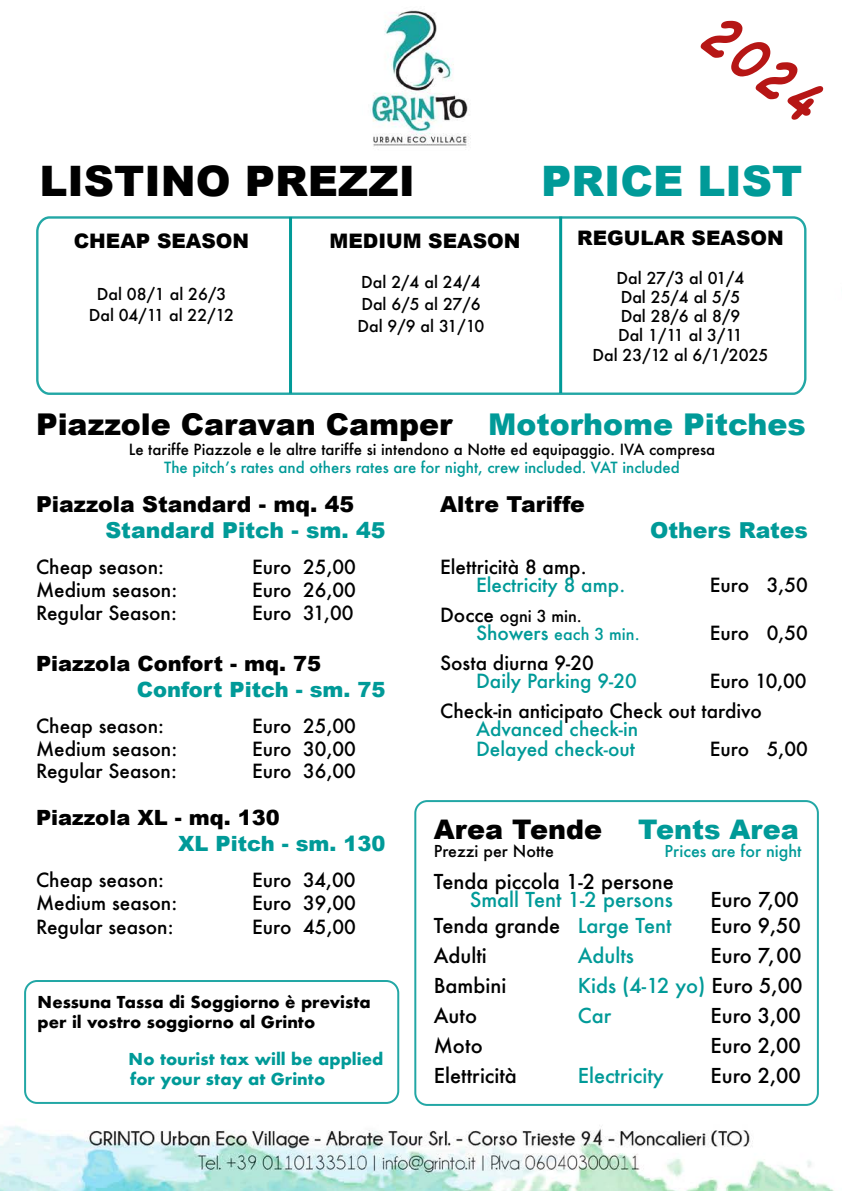
<style>
.page{position:relative;width:842px;height:1191px;background:#fff}
.page>*{position:absolute;margin:0;border:0;box-sizing:border-box;transform-origin:0 0}
.t1{font:700 59.4px "Chalkboard SE";color:#b61615;scale:.84 1}
.t2{font:900 42px "Arial";color:#000}
.t3{font:900 42px "Arial";color:#009a98}
.t4{font:900 30px "Arial";color:#000}
.t5{font:900 27px "Arial";color:#000}
.t6{font:900 27px "Arial";color:#009a98}
.t7{font:900 22px "Arial";color:#000}
.t8{font:900 22px "Arial";color:#009a98}
.t9{font:900 21px "Arial";color:#000}
.t10{font:900 21px "Arial";color:#009a98}
.t11{font:500 20px "Futura";color:#000}
.t12{font:500 20px "Futura";color:#009a98}
.t13{font:900 20px "Arial";color:#000}
.t14{font:500 19px/30px "Futura";color:#000}
.t15{font:500 19px/20px "Futura";color:#009a98}
.t16{font:500 16px/19.2px "Futura";color:#000;text-align:center}
.t17{font:700 16px/20px "Futura";color:#000}
.t18{font:700 16px/20px "Futura";color:#009a98}
.t19{font:500 16px "Futura";color:#009a98}
.t20{font:500 15px "Futura";color:#000}
.t21{font:500 15px "Futura";color:#009a98}
.s1{color:#009a98}
.s2{font-size:19px}
.s3{font-size:19px;color:#009a98}
.s4{color:#000}
</style>
<div class="page">
<img style="left:0;top:10px;width:834px;height:1181px">
<div style="left:414px;top:800px;width:405px;height:306px;border:2px solid #009a98;border-radius:12px"></div>
<div style="left:24px;top:980px;width:375px;height:124px;border:2px solid #009a98;border-radius:12px"></div>
<svg style="left:35px;top:215px;width:772px;height:181px"></svg>
<h1 class="t1" style="left:730px;top:-1px;width:159px;rotate:37deg">2024</h1>
<h2 class="t2" style="left:39px;top:150px;width:377px">LISTINO PREZZI</h2>
<h2 class="t3" style="left:541px;top:150px;width:263px">PRICE LIST</h2>
<p class="t13" style="left:74px;top:226px;width:177px">CHEAP SEASON</p>
<p class="t16" style="left:89px;top:283px;width:147px;line-height:21.6px">Dal 08/1 al 26/3<br>Dal 04/11 al 22/12</p>
<p class="t13" style="left:577px;top:224px;width:208px">REGULAR SEASON</p>
<p class="t16" style="left:592px;top:268px;width:177px">Dal 27/3 al 01/4<br>Dal 25/4 al 5/5<br>Dal 28/6 al 8/9<br>Dal 1/11 al 3/11<br>Dal 23/12 al 6/1/2025</p>
<p class="t13" style="left:329px;top:227px;width:193px">MEDIUM SEASON</p>
<p class="t16" style="left:357px;top:271px;width:129px;line-height:21.6px;text-align:left">Dal 2/4 al 24/4<br>Dal 6/5 al 27/6<br>Dal 9/9 al 31/10</p>
<h3 class="t4" style="left:36px;top:402px;width:771px">Piazzole Caravan Camper <span class="s1">Motorhome Pitches</span></h3>
<p class="t20" style="left:129px;top:439px;width:588px">Le tariffe Piazzole e le altre tariffe si intendono a Notte ed equipaggio. IVA compresa</p>
<p class="t21" style="left:164px;top:457px;width:517px">The pitch’s rates and others rates are for night, crew included. VAT included</p>
<p class="t7" style="left:440px;top:488px;width:146px">Altre Tariffe</p>
<p class="t8" style="left:650px;top:514px;width:159px">Others Rates</p>
<p class="t14" style="left:440px;top:552px;width:148px">Elettricità 8 amp.</p>
<p class="t15" style="left:476px;top:575px;width:151px">Electricity 8 amp.</p>
<p class="t14" style="left:710px;top:570px;width:100px">Euro 3,50</p>
<p class="t16" style="left:476px;top:607px;width:165px;line-height:18px;text-align:left;text-indent:-36px"><span class="s2">Docce</span> ogni 3 min.<br><span class="s3">Showers</span> <span class="s1">each 3 min.</span></p>
<p class="t7" style="left:36px;top:488px;width:320px">Piazzola Standard - mq. 45</p>
<p class="t8" style="left:105px;top:514px;width:282px">Standard Pitch - sm. 45</p>
<p class="t14" style="left:36px;top:552px;width:129px">Cheap season:</p>
<p class="t14" style="left:252px;top:552px;width:105px">Euro 25,00</p>
<p class="t14" style="left:36px;top:574px;width:143px">Medium season:</p>
<p class="t14" style="left:252px;top:574px;width:105px">Euro 26,00</p>
<p class="t14" style="left:36px;top:597px;width:142px">Regular Season:</p>
<p class="t14" style="left:252px;top:597px;width:103px">Euro 31,00</p>
<p class="t9" style="left:36px;top:648px;width:287px">Piazzola Confort - mq. 75</p>
<p class="t10" style="left:137px;top:674px;width:250px">Confort Pitch - sm. 75</p>
<p class="t14" style="left:36px;top:710px;width:129px">Cheap season:</p>
<p class="t14" style="left:252px;top:710px;width:105px">Euro 25,00</p>
<p class="t14" style="left:36px;top:733px;width:143px">Medium season:</p>
<p class="t14" style="left:252px;top:733px;width:105px">Euro 30,00</p>
<p class="t14" style="left:36px;top:756px;width:142px">Regular Season:</p>
<p class="t14" style="left:252px;top:756px;width:105px">Euro 36,00</p>
<p class="t14" style="left:710px;top:618px;width:100px">Euro 0,50</p>
<p class="t14" style="left:440px;top:648px;width:155px">Sosta diurna 9-20</p>
<p class="t15" style="left:476px;top:671px;width:162px">Daily Parking 9-20</p>
<p class="t14" style="left:440px;top:666px;width:368px;text-indent:270px">Euro 10,00<br>Check-in anticipato Check out tardivo</p>
<p class="t15" style="left:476px;top:719px;width:164px">Advanced check-in<br>Delayed check-out</p>
<p class="t14" style="left:710px;top:734px;width:100px">Euro 5,00</p>
<p class="t9" style="left:36px;top:802px;width:245px">Piazzola XL - mq. 130</p>
<p class="t10" style="left:178px;top:828px;width:209px">XL Pitch - sm. 130</p>
<p class="t14" style="left:36px;top:865px;width:129px">Cheap season:</p>
<p class="t14" style="left:252px;top:865px;width:105px">Euro 34,00</p>
<p class="t14" style="left:36px;top:888px;width:143px">Medium season:</p>
<p class="t14" style="left:252px;top:888px;width:105px">Euro 39,00</p>
<p class="t14" style="left:36px;top:912px;width:139px">Regular season:</p>
<p class="t14" style="left:252px;top:912px;width:105px">Euro 45,00</p>
<p class="t17" style="left:38px;top:991px;width:335px">Nessuna Tassa di Soggiorno è prevista per il vostro soggiorno al Grinto</p>
<p class="t18" style="left:129px;top:1048px;width:256px">No tourist tax will be applied for your stay at Grinto</p>
<h3 class="t5" style="left:434px;top:810px;width:170px">Area Tende</h3>
<h3 class="t6" style="left:638px;top:810px;width:162px">Tents Area</h3>
<p class="t16" style="left:434px;top:841px;width:122px">Prezzi per Notte</p>
<p class="t19" style="left:665px;top:840px;width:138px">Prices are for night</p>
<p class="t11" style="left:434px;top:868px;width:242px">Tenda piccola 1-2 persone</p>
<p class="t12" style="left:470px;top:886px;width:205px">Small Tent 1-2 persons</p>
<p class="t11" style="left:710px;top:886px;width:90px">Euro 7,00</p>
<p class="t11" style="left:434px;top:912px;width:239px">Tenda grande <span class="s1">Large Tent</span></p>
<p class="t11" style="left:710px;top:912px;width:92px">Euro 9,50</p>
<p class="t11" style="left:434px;top:942px;width:55px">Adulti</p>
<p class="t12" style="left:578px;top:942px;width:58px">Adults</p>
<p class="t11" style="left:710px;top:942px;width:92px">Euro 7,00</p>
<p class="t11" style="left:434px;top:972px;width:74px">Bambini</p>
<p class="t12" style="left:578px;top:972px;width:226px">Kids (4-12 yo) <span class="s4">Euro 5,00</span></p>
<p class="t11" style="left:434px;top:1002px;width:45px">Auto</p>
<p class="t12" style="left:578px;top:1002px;width:35px">Car</p>
<p class="t11" style="left:710px;top:1002px;width:92px">Euro 3,00</p>
<p class="t11" style="left:434px;top:1032px;width:50px">Moto</p>
<p class="t11" style="left:710px;top:1032px;width:92px">Euro 2,00</p>
<p class="t11" style="left:434px;top:1062px;width:85px">Elettricità</p>
<p class="t12" style="left:578px;top:1062px;width:87px">Electricity</p>
<p class="t11" style="left:710px;top:1062px;width:92px">Euro 2,00</p>
</div>
